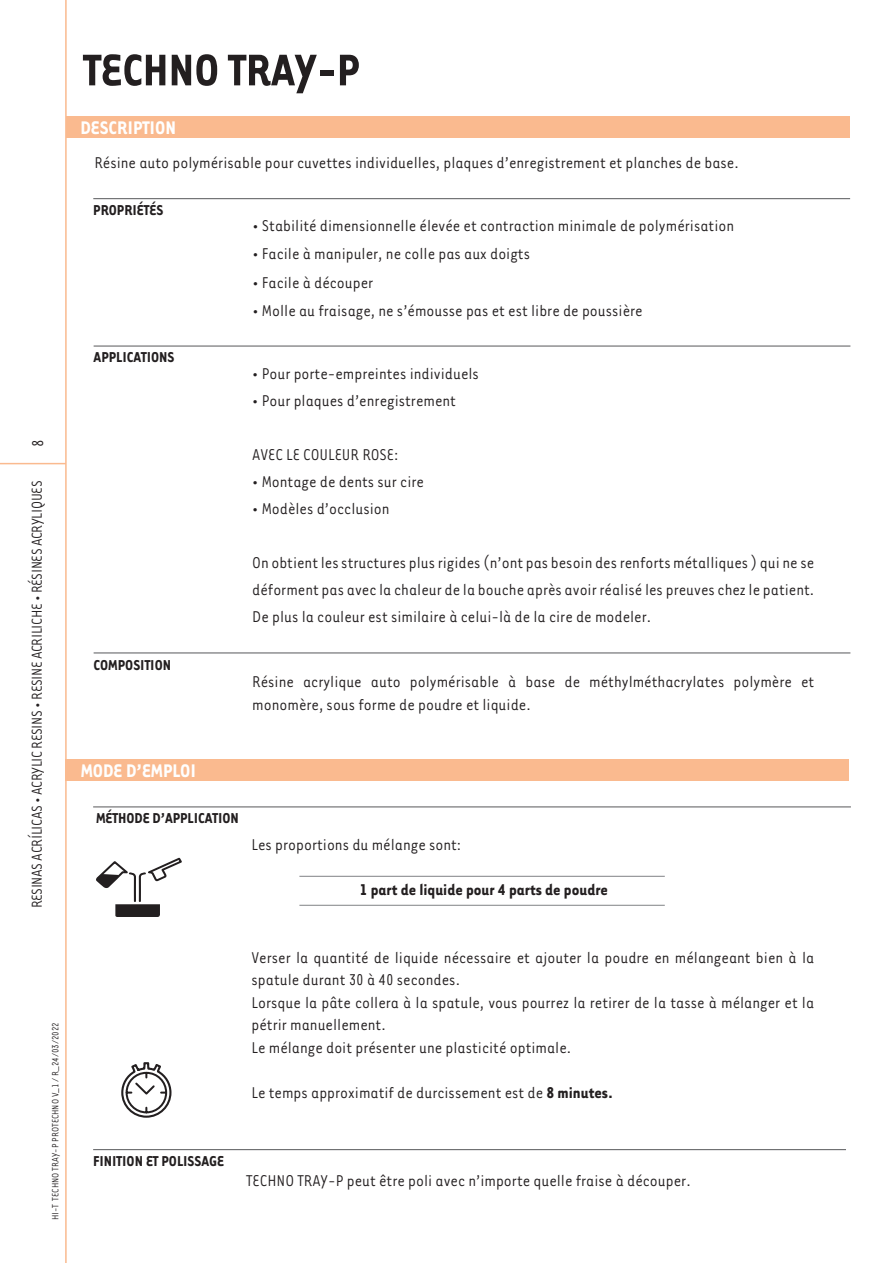
<style>
.page{position:relative;width:893px;height:1263px;background:#fff}
.page>*{position:absolute;margin:0;border:0;box-sizing:border-box;transform-origin:0 0}
.t1{font:700 51px "Tarzana Narrow Bold MHG";color:#231f20}
.t2{font:700 21px "Tarzana Narrow Bold MHG";color:#fff}
.t3{font:500 18px/22.5px "Tarzana Narrow MHG";color:#231f20}
.t4{font:700 18px "Tarzana Narrow Bold MHG";color:#231f20}
.t5{font:700 16.5px "Tarzana Narrow Bold MHG";color:#231f20}
.t6{font:500 16.5px "Tarzana Narrow MHG";letter-spacing:-.02em;color:#231f20}
.t7{font:500 10.5px "Tarzana Narrow MHG";color:#231f20}
.s1{font-family:"Tarzana Narrow Bold MHG";font-weight:700}
</style>
<div class="page">
<hr style="left:0;top:463px;width:66px;height:1px;background:#faba8f">
<hr style="left:65px;top:0;width:2px;height:1263px;background:#faba8f">
<div style="left:66px;top:116px;width:783px;height:22px;background:#faba8f"></div>
<hr style="left:94px;top:346px;width:756px;height:1px;background:#57585a">
<hr style="left:94px;top:652px;width:756px;height:1px;background:#57585a">
<hr style="left:93px;top:198px;width:757px;height:1px;background:#57585a">
<hr style="left:93px;top:1149px;width:753px;height:1px;background:#57585a">
<div style="left:65px;top:759px;width:784px;height:21px;background:#faba8f"></div>
<hr style="left:93px;top:806px;width:758px;height:1px;background:#57585a">
<hr style="left:299px;top:905px;width:366px;height:1px;background:#808285">
<hr style="left:299px;top:876px;width:366px;height:1px;background:#808285">
<svg style="left:96px;top:858px;width:86px;height:59px"></svg>
<svg style="left:121px;top:1062px;width:50px;height:56px"></svg>
<p class="t3" style="left:26px;top:446px;width:9px;rotate:-90deg">8</p>
<p class="t6" style="left:27px;top:908px;width:429px;rotate:-90deg">RESINAS ACRÍLICAS • ACRYLIC RESINS • RESINE ACRILICHE • RÉSINES ACRYLIQUES</p>
<p class="t7" style="left:49px;top:1220px;width:199px;rotate:-90deg">HI-T TECHNO TRAY-P PROTECHNO V_1 / R_24/03/2022</p>
<p class="t1" style="left:84px;top:38px;width:278px">TECHNO TRAY-P</p>
<p class="t2" style="left:81px;top:114px;width:97px">DESCRIPTION</p>
<p class="t3" style="left:94px;top:150px;width:646px">Résine auto polymérisable pour cuvettes individuelles, plaques d’enregistrement et planches de base.</p>
<p class="t5" style="left:93px;top:199px;width:72px">PROPRIÉTÉS</p>
<p class="t5" style="left:94px;top:347px;width:82px">APPLICATIONS</p>
<p class="t5" style="left:94px;top:655px;width:79px">COMPOSITION</p>
<p class="t3" style="left:253px;top:213px;width:483px">• Stabilité dimensionnelle élevée et contraction minimale de polymérisation</p>
<p class="t3" style="left:253px;top:242px;width:279px">• Facile à manipuler, ne colle pas aux doigts</p>
<p class="t3" style="left:253px;top:270px;width:122px">• Facile à découper</p>
<p class="t3" style="left:253px;top:299px;width:392px">• Molle au fraisage, ne s’émousse pas et est libre de poussière</p>
<p class="t3" style="left:252px;top:361px;width:228px">• Pour porte-empreintes individuels</p>
<p class="t3" style="left:252px;top:388px;width:205px">• Pour plaques d’enregistrement</p>
<p class="t3" style="left:252px;top:442px;width:148px">AVEC LE COULEUR ROSE:</p>
<p class="t3" style="left:252px;top:469px;width:173px">• Montage de dents sur cire</p>
<p class="t3" style="left:252px;top:496px;width:139px">• Modèles d’occlusion</p>
<p class="t3" style="left:252px;top:548px;width:563px;line-height:27px">On obtient les structures plus rigides (n’ont pas besoin des renforts métalliques ) qui ne se déforment pas avec la chaleur de la bouche après avoir réalisé les preuves chez le patient.</p>
<p class="t3" style="left:252px;top:604px;width:400px">De plus la couleur est similaire à celui-là de la cire de modeler.</p>
<p class="t3" style="left:252px;top:670px;width:564px">Résine acrylique auto polymérisable à base de méthylméthacrylates polymère et monomère, sous forme de poudre et liquide.</p>
<p class="t2" style="left:81px;top:757px;width:117px">MODE D’EMPLOI</p>
<p class="t5" style="left:96px;top:808px;width:144px">MÉTHODE D’APPLICATION</p>
<p class="t3" style="left:251px;top:833px;width:211px">Les proportions du mélange sont:</p>
<p class="t4" style="left:359px;top:878px;width:250px">1 part de liquide pour 4 parts de poudre</p>
<p class="t3" style="left:251px;top:945px;width:564px">Verser la quantité de liquide nécessaire et ajouter la poudre en mélangeant bien à la spatule durant 30 à 40 secondes.</p>
<p class="t3" style="left:251px;top:990px;width:564px">Lorsque la pâte collera à la spatule, vous pourrez la retirer de la tasse à mélanger et la pétrir manuellement.</p>
<p class="t3" style="left:251px;top:1035px;width:321px">Le mélange doit présenter une plasticité optimale.</p>
<p class="t3" style="left:251px;top:1080px;width:363px">Le temps approximatif de durcissement est de <span class="s1">8 minutes.</span></p>
<p class="t5" style="left:93px;top:1151px;width:132px">FINITION ET POLISSAGE</p>
<p class="t3" style="left:246px;top:1169px;width:446px">TECHNO TRAY-P peut être poli avec n’importe quelle fraise à découper.</p>
</div>
